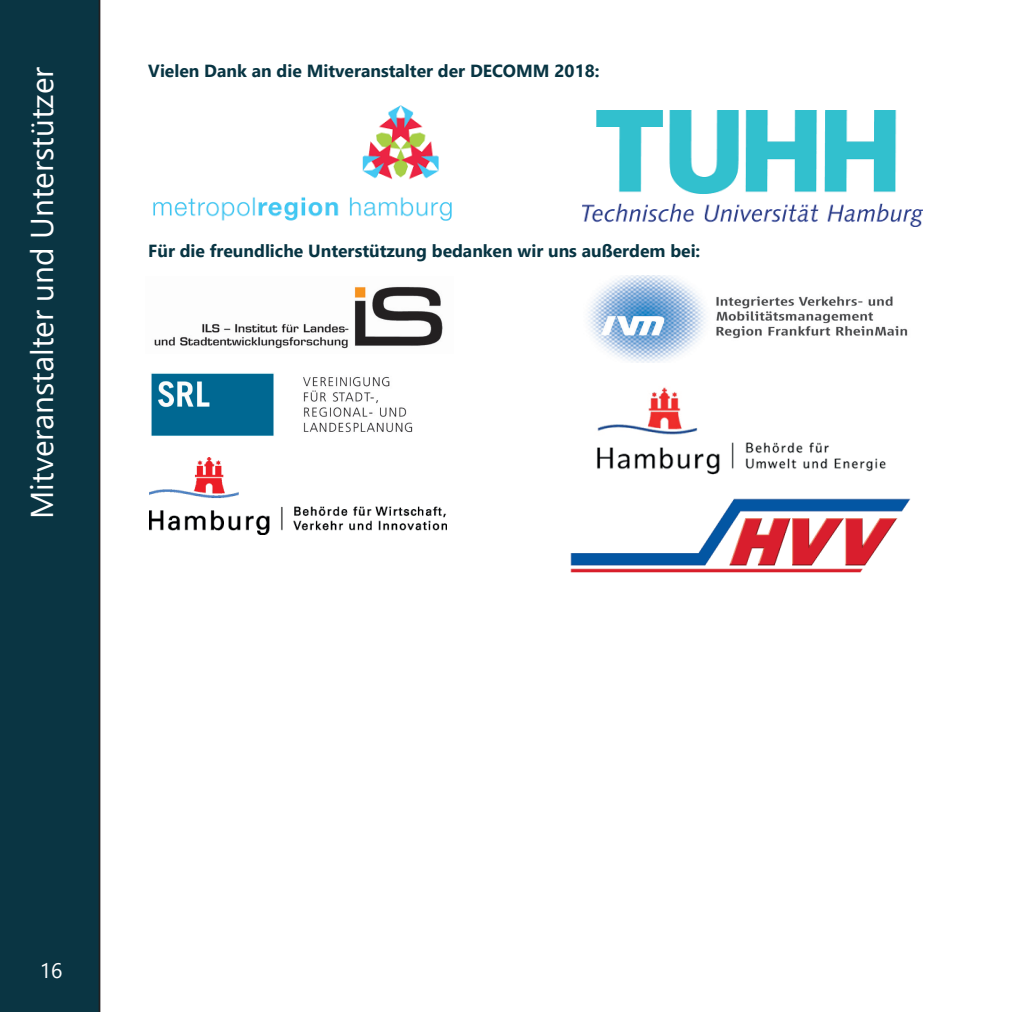
<style>
.page{position:relative;width:1017px;height:1012px;background:#fff}
.page>*{position:absolute;margin:0;border:0;box-sizing:border-box;transform-origin:0 0}
.t1{font:31.5px "Segoe UI";color:#fff}
.t2{font:21px "Segoe UI";color:#fff}
.t3{font:700 17.5px "Segoe UI";color:#083543}
</style>
<div class="page">
<div style="left:0;top:0;width:100px;height:1012px;background:#0a3543"></div>
<img style="left:588px;top:275px;width:320px;height:87px">
<img style="left:154px;top:286px;width:289px;height:63px">
<img style="left:151px;top:373px;width:262px;height:63px">
<img style="left:153px;top:105px;width:299px;height:116px">
<img style="left:583px;top:110px;width:339px;height:116px">
<img style="left:597px;top:387px;width:289px;height:88px">
<img style="left:150px;top:458px;width:297px;height:76px">
<img style="left:571px;top:498px;width:339px;height:75px">
<h1 class="t1" style="left:12px;top:519px;width:454px;rotate:-90deg">Mitveranstalter und Unterstützer</h1>
<p class="t3" style="left:148px;top:55px;width:453px">Vielen Dank an die Mitveranstalter der DECOMM 2018:</p>
<p class="t3" style="left:148px;top:234px;width:554px">Für die freundliche Unterstützung bedanken wir uns außerdem bei:</p>
<p class="t2" style="left:40px;top:950px;width:24px">16</p>
</div>
